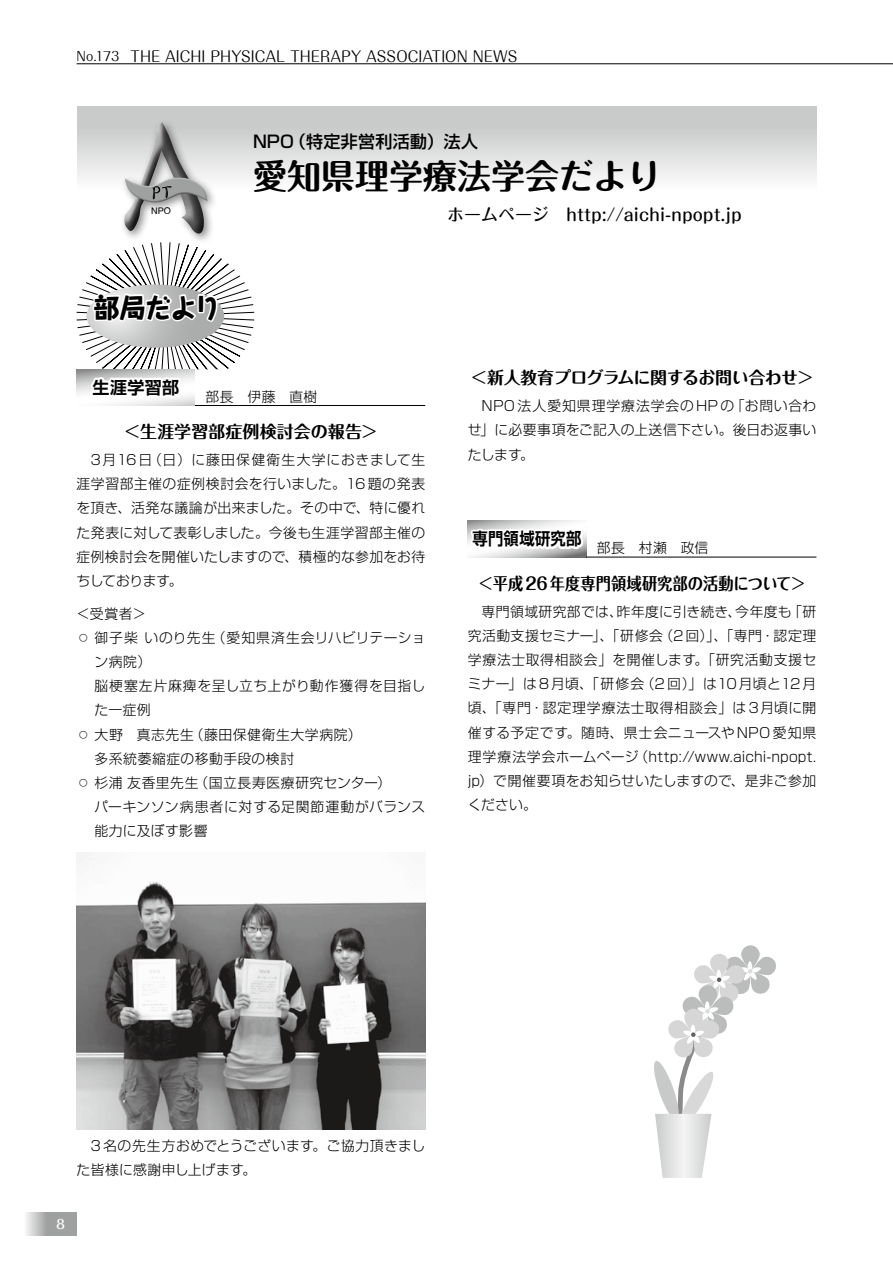
<style>
.page{position:relative;width:893px;height:1263px;background:#fff}
.page>*{position:absolute;margin:0;border:0;box-sizing:border-box;transform-origin:0 0}
.t1{font:700 34.05px "Maru Fo Pro";color:#000}
.t2{font:800 27.15px "Taka Hand Std";letter-spacing:-.055em;color:#000}
.t3{font:500 16.95px "Maru Fo Pro";color:#000}
.t4{font:700 16.95px "Maru Fo Pro";letter-spacing:-.01em;color:#000;scale:.9 1}
.t5{font:700 16.95px "Maru Fo Pro";letter-spacing:-.03em;color:#000}
.t6{font:700 16.95px "Maru Fo Pro";letter-spacing:-.01em;color:#000}
.t7{font:500 16.95px "Shin Go Pro";letter-spacing:.015em;color:#000}
.t8{font:700 16.95px "Shin Go Pr 5 De";letter-spacing:.015em;color:#000;scale:.9 1}
.t9{font:700 16.95px "Shin Go Pr 5 De";letter-spacing:.015em;color:#000}
.t10{font:14.85px "Maru Fo Pro";color:#000}
.t11{font:300 13.8px/24.2px "Shin Go Pro";letter-spacing:.03em;color:#000;text-align:justify}
.t12{font:300 13.8px "Shin Go Pro";letter-spacing:.05em;color:#000}
.t13{font:300 13.8px "Shin Go Pr 5";letter-spacing:.03em;color:#000}
.t14{font:500 12.75px "Maru Fo Pro";color:#fff}
.t15{font:condensed 9px "Helvetica";color:#000;scale:1.24 1}
.s1{font-size:12.75px}
.s2{font-weight:400}
</style>
<div class="page">
<svg style="left:26px;top:1213px;width:51px;height:23px"></svg>
<hr style="left:77px;top:64px;width:816px;height:1px;background:#000">
<img style="left:77px;top:853px;width:348px;height:276px">
<hr style="left:195px;top:405px;width:230px;height:1px;background:#000">
<div style="left:468px;top:521px;width:118px;height:36px;background:linear-gradient(to right,#a1a2a3,#fff)"></div>
<hr style="left:586px;top:557px;width:230px;height:1px;background:#000">
<svg style="left:467px;top:524px;width:120px;height:33px"></svg>
<div style="left:77px;top:106px;width:739px;height:84px;background:linear-gradient(to bottom,#bfc0c0,#fafafa)"></div>
<div style="left:119px;top:118px;width:99px;height:126px;background:#000;opacity:.45"></div>
<div style="left:113px;top:122px;width:81px;height:114px;background:#fff;opacity:.75"></div>
<div style="left:121px;top:122px;width:94px;height:114px;background:#000;opacity:.75"></div>
<div style="left:123px;top:182px;width:87px;height:22px;background:#000;opacity:.75"></div>
<svg style="left:123px;top:122px;width:85px;height:112px"></svg>
<div style="left:150px;top:184px;width:23px;height:15px;background:#fff;opacity:.75"></div>
<div style="left:150px;top:185px;width:23px;height:16px;background:#000;opacity:.75"></div>
<div style="left:741px;top:945px;width:19px;height:26px;background:#bbbcbc;border-radius:9px"></div>
<div style="left:710px;top:954px;width:18px;height:26px;background:#d6d6d7;border-radius:9px"></div>
<svg style="left:654px;top:955px;width:122px;height:223px"></svg>
<svg style="left:76px;top:242px;width:179px;height:163px"></svg>
<p class="t10" style="left:77px;top:45px;width:442px"><span class="s1">No.173</span> THE AICHI PHYSICAL THERAPY ASSOCIATION NEWS</p>
<p class="t15" style="left:151px;top:206px;width:18px">NPO</p>
<h2 class="t2" style="left:93px;top:289px;width:129px">部局だより</h2>
<p class="t7" style="left:253px;top:128px;width:227px">NPO（特定非営利活動）法人</p>
<h1 class="t1" style="left:253px;top:149px;width:410px">愛知県理学療法学会だより</h1>
<p class="t3" style="left:447px;top:201px;width:296px">ホームページ　http://aichi-npopt.jp</p>
<p class="t9" style="left:92px;top:373px;width:88px">生涯学習部</p>
<p class="t13" style="left:206px;top:385px;width:113px">部長　伊藤　直樹</p>
<p class="t6" style="left:124px;top:418px;width:256px"><span class="s2">＜</span>生涯学習部症例検討会の報告<span class="s2">＞</span></p>
<p class="t11" style="left:77px;top:446px;width:350px">　3月16日（日）に藤田保健衛生大学におきまして生涯学習部主催の症例検討会を行いました。16題の発表を頂き、活発な議論が出来ました。その中で、特に優れた発表に対して表彰しました。今後も生涯学習部主催の症例検討会を開催いたしますので、積極的な参加をお待ちしております。</p>
<p class="t11" style="left:77px;top:600px;width:71px">＜受賞者＞</p>
<p class="t11" style="left:77px;top:624px;width:350px">◦ 御子柴 いのり先生（愛知県済生会リハビリテーショ</p>
<p class="t11" style="left:95px;top:648px;width:58px">ン病院）</p>
<p class="t12" style="left:95px;top:675px;width:332px">脳梗塞左片麻痺を呈し立ち上がり動作獲得を目指し</p>
<p class="t11" style="left:95px;top:696px;width:57px">た一症例</p>
<p class="t11" style="left:77px;top:720px;width:287px">◦ 大野　真志先生（藤田保健衛生大学病院）</p>
<p class="t11" style="left:95px;top:745px;width:201px">多系統萎縮症の移動手段の検討</p>
<p class="t11" style="left:77px;top:769px;width:316px">◦ 杉浦 友香里先生（国立長寿医療研究センター）</p>
<p class="t12" style="left:95px;top:795px;width:332px">パーキンソン病患者に対する足関節運動がバランス</p>
<p class="t11" style="left:95px;top:817px;width:115px">能力に及ぼす影響</p>
<p class="t5" style="left:470px;top:364px;width:345px"><span class="s2">＜</span>新人教育プログラムに関するお問い合わせ<span class="s2">＞</span></p>
<p class="t11" style="left:468px;top:392px;width:350px">　NPO法人愛知県理学療法学会のHPの「お問い合わせ」に必要事項をご記入の上送信下さい。後日お返事いたします。</p>
<p class="t8" style="left:473px;top:525px;width:122px">専門領域研究部</p>
<p class="t13" style="left:597px;top:537px;width:113px">部長　村瀬　政信</p>
<p class="t4" style="left:478px;top:570px;width:365px"><span class="s2">＜</span>平成 26年度専門領域研究部の活動について<span class="s2">＞</span></p>
<p class="t11" style="left:468px;top:598px;width:350px">　専門領域研究部では、昨年度に引き続き、今年度も「研究活動支援セミナー」、「研修会（2回）」、「専門・認定理学療法士取得相談会」を開催します。「研究活動支援セミナー」は8月頃、「研修会（2回）」は10月頃と12月頃、「専門・認定理学療法士取得相談会」は3月頃に開催する予定です。随時、県士会ニュースやNPO愛知県理学療法学会ホームページ（http://www.aichi-npopt. jp）で開催要項をお知らせいたしますので、是非ご参加ください。</p>
<p class="t11" style="left:77px;top:1132px;width:350px">　3 名の先生方おめでとうございます。ご協力頂きました皆様に感謝申し上げます。</p>
<p class="t14" style="left:56px;top:1214px;width:10px">8</p>
</div>
